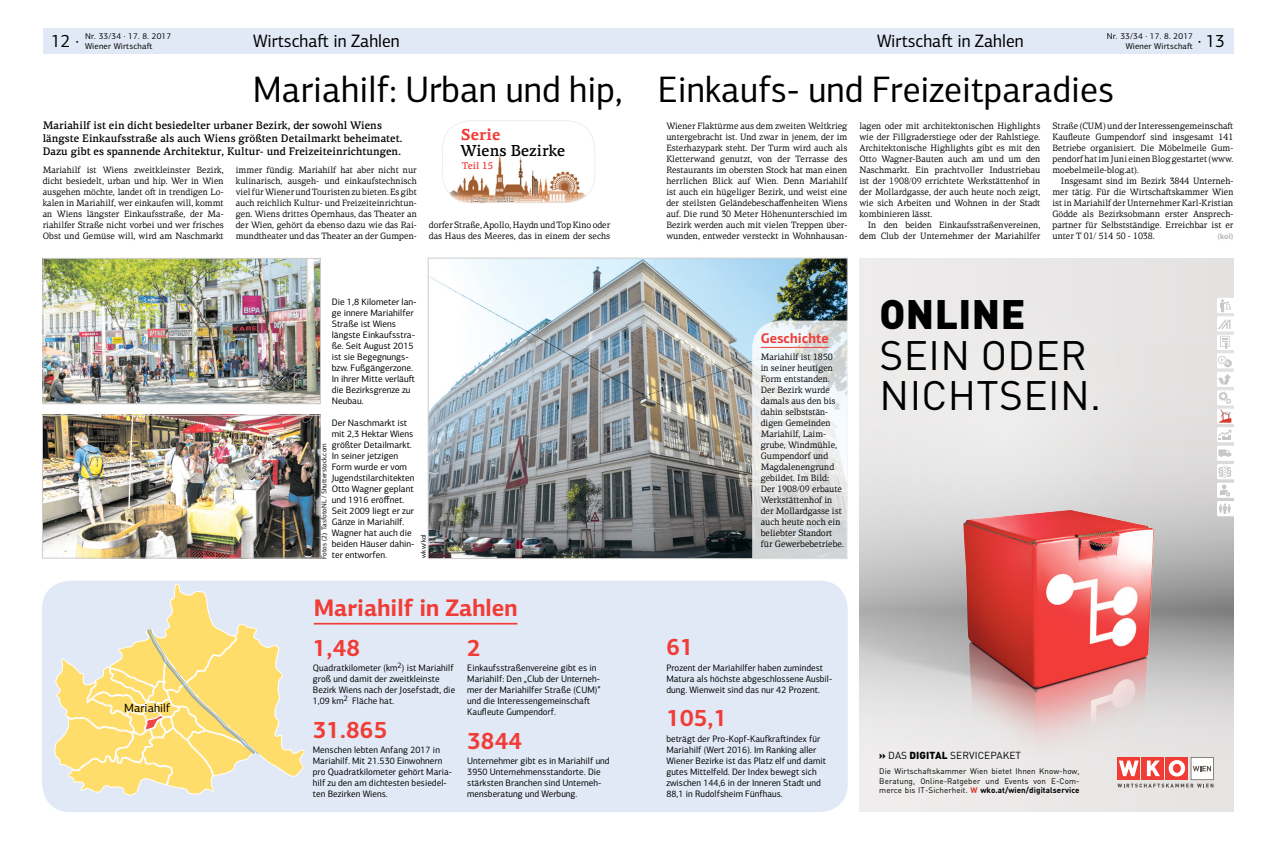
<style>
.page{position:relative;width:1276px;height:851px;background:#fff}
.page>*{position:absolute;margin:0;border:0;box-sizing:border-box;transform-origin:0 0}
.t1{font:40.6px/40.6px "DIN Pro";letter-spacing:.01em;color:#000}
.t2{font:900 40.6px "DIN Pro";letter-spacing:.01em;color:#000}
.t3{font:37px "PF Centro Sans Pro";color:#000;scale:.96 1}
.t4{font:700 24px "PF Centro Sans Pro";color:#f13c36;scale:.96 1}
.t5{font:18px "PF Centro Sans Pro";color:#000;scale:.96 1}
.t6{font:500 16px "PF Centro Serif Pro";color:#000;scale:.96 1}
.t7{font:700 16px "PF Centro Serif Pro";color:#f13c36;scale:.96 1}
.t8{font:700 14px "PF Centro Sans Pro";color:#f13c36;scale:.96 1}
.t9{font:12px "PF Centro Sans Pro";color:#000}
.t10{font:500 11px/13px "PF Centro Serif Pro";color:#000;scale:.96 1}
.t11{font:10.1px "DIN Pro";letter-spacing:.01em;color:#000}
.t12{font:500 10px "PF Centro Serif Pro";color:#f13c36;scale:.96 1}
.t13{font:9.4px/11px "PF Centro Sans Pro";letter-spacing:.005em;color:#000;scale:.96 1}
.t14{font:9.4px/11px "PF Centro Sans Pro";letter-spacing:.005em;color:#000}
.t15{font:9.2px/11px "PF Centro Serif Pro";color:#000;text-align:justify;scale:.96 1}
.t16{font:8.5px/9.5px "PF Centro Sans Pro";letter-spacing:.02em;color:#000}
.t17{font:8px/9.2px "DIN Pro";letter-spacing:.01em;color:#000;text-align:justify}
.t18{font:700 8px "PF Centro Sans Pro";color:#b7b6b4}
.t19{font:7px "PF Centro Sans Pro";color:#000}
.t20{font:7px "PF Centro Sans Pro";color:#fff}
.s1{font-weight:900}
.s2{font-weight:700;color:#d8382e}
.s3{font-weight:700}
</style>
<div class="page">
<img style="left:430px;top:260px;width:415px;height:296px">
<div style="left:43px;top:28px;width:1190px;height:26px;background:#e1e9f6"></div>
<svg style="left:859px;top:258px;width:374px;height:553px;fill:#e5e3e2"></svg>
<div style="left:859px;top:268px;width:303px;height:223px;background:#eae8e8"></div>
<svg style="left:1217px;top:298px;width:16px;height:218px"></svg>
<img style="left:859px;top:491px;width:347px;height:279px">
<svg style="left:1117px;top:757px;width:96px;height:30px"></svg>
<svg style="left:442px;top:120px;width:153px;height:83px"></svg>
<div style="left:455px;top:139px;width:116px;height:23px;background:#fff"></div>
<div style="left:456px;top:122px;width:50px;height:24px;background:#fff"></div>
<div style="left:456px;top:156px;width:42px;height:19px;background:#fff"></div>
<img style="left:45px;top:260px;width:274px;height:142px">
<div style="left:43px;top:258px;width:278px;height:146px;border:1px solid #cecdcd"></div>
<img style="left:44px;top:417px;width:274px;height:139px">
<div style="left:42px;top:415px;width:278px;height:143px;border:1px solid #cecdcd"></div>
<div style="left:42px;top:580px;width:806px;height:232px;background:#e1e9f6;border-radius:28px"></div>
<hr style="left:314px;top:622px;width:203px;height:2px;background:#f13c36">
<svg style="left:54px;top:582px;width:250px;height:213px"></svg>
<div style="left:471px;top:196px;width:42px;height:7px;background:#000;opacity:.75"></div>
<svg style="left:752px;top:320px;width:96px;height:238px"></svg>
<hr style="left:761px;top:347px;width:67px;height:1px;background:#f13c36">
<p class="t16" style="left:1106px;top:31px;width:88px">Nr. 33/34 · 17. 8. 2017</p>
<p class="t16" style="left:85px;top:32px;width:88px">Nr. 33/34 · 17. 8. 2017<br>Wiener Wirtschaft</p>
<h3 class="t5" style="left:253px;top:30px;width:154px">Wirtschaft in Zahlen</h3>
<h3 class="t5" style="left:877px;top:30px;width:154px">Wirtschaft in Zahlen</h3>
<h3 class="t5" style="left:51px;top:30px;width:31px">12 ·</h3>
<p class="t16" style="left:1125px;top:41px;width:69px">Wiener Wirtschaft</p>
<h3 class="t5" style="left:1198px;top:30px;width:30px">· 13</h3>
<h2 class="t3" style="left:253px;top:67px;width:898px">Mariahilf: Urban und hip, Einkaufs- und Freizeitparadies</h2>
<p class="t10" style="left:43px;top:119px;width:376px">Mariahilf ist ein dicht besiedelter urbaner Bezirk, der sowohl Wiens längste Einkaufsstraße als auch Wiens größten Detailmarkt beheimatet.<br>Dazu gibt es spannende Architektur, Kultur- und Freizeiteinrichtungen.</p>
<p class="t15" style="left:43px;top:164px;width:190px">Mariahilf ist Wiens zweitkleinster Bezirk, dicht besiedelt, urban und hip. Wer in Wien ausgehen möchte, landet oft in trendigen Lo&shy;kalen in Mariahilf, wer einkaufen will, kommt an Wiens längster Einkaufsstraße, der Ma&shy;riahilfer Straße nicht vorbei und wer frisches Obst und Gemüse will, wird am Naschmarkt</p>
<p class="t15" style="left:236px;top:164px;width:190px">immer fündig. Mariahilf hat aber nicht nur kulinarisch, ausgeh- und einkaufstechnisch viel für Wiener und Touristen zu bieten. Es gibt auch reichlich Kultur- und Freizeiteinrichtun&shy;gen. Wiens drittes Opernhaus, das Theater an der Wien, gehört da ebenso dazu wie das Rai&shy;mundtheater und das Theater an der Gumpen-</p>
<h3 class="t7" style="left:461px;top:124px;width:42px">Serie</h3>
<p class="t12" style="left:462px;top:159px;width:34px">Teil 15</p>
<h3 class="t6" style="left:460px;top:141px;width:111px">Wiens Bezirke</h3>
<p class="t20" style="left:471px;top:195px;width:44px">JiSign - Fotolia</p>
<p class="t15" style="left:429px;top:219px;width:190px">dorfer Straße, Apollo, Haydn und Top Kino oder das Haus des Meeres, das in einem der sechs</p>
<p class="t14" style="left:332px;top:296px;width:86px">Die 1,8 Kilometer lan&shy;ge innere Mariahilfer<br>Straße ist Wiens längste Einkaufsstra&shy;ße. Seit August 2015 ist sie Begegnungs&shy;bzw. Fußgängerzone.<br>In ihrer Mitte verläuft die Bezirksgrenze zu<br>Neubau.</p>
<p class="t14" style="left:332px;top:417px;width:84px">Der Naschmarkt ist mit 2,3 Hektar Wiens größter Detailmarkt.<br>In seiner jetzigen<br>Form wurde er vom<br>Jugendstilarchitekten<br>Otto Wagner geplant und 1916 eröffnet.<br>Seit 2009 liegt er zur<br>Gänze in Mariahilf.<br>Wagner hat auch die beiden Häuser dahin&shy;ter entworfen.</p>
<p class="t19" style="left:320px;top:559px;width:117px;rotate:-90deg">Fotos (2): TasfotoNL / Shutterstock.com</p>
<p class="t19" style="left:419px;top:557px;width:25px;rotate:-90deg">wkw/kol</p>
<h3 class="t9" style="left:124px;top:700px;width:48px">Mariahilf</h3>
<h3 class="t4" style="left:314px;top:592px;width:214px">Mariahilf in Zahlen</h3>
<h3 class="t4" style="left:313px;top:632px;width:51px">1,48</h3>
<p class="t13" style="left:313px;top:662px;width:150px">Quadratkilometer (km<sup>2</sup>) ist Mariahilf groß und damit der zweitkleinste<br>Bezirk Wiens nach der Josefstadt, die<br>1,09 km<sup>2</sup> Fläche hat.</p>
<h3 class="t4" style="left:313px;top:714px;width:79px">31.865</h3>
<p class="t13" style="left:313px;top:744px;width:147px">Menschen lebten Anfang 2017 in<br>Mariahilf. Mit 21.530 Einwohnern pro Quadratkilometer gehört Maria&shy;hilf zu den am dichtesten besiedel&shy;ten Bezirken Wiens.</p>
<h3 class="t4" style="left:467px;top:632px;width:16px">2</h3>
<p class="t13" style="left:467px;top:662px;width:140px">Einkaufsstraßenvereine gibt es in<br>Mariahilf: Den „Club der Unterneh&shy;mer der Mariahilfer Straße (CUM)” und die Interessengemeinschaft<br>Kaufleute Gumpendorf.</p>
<h3 class="t4" style="left:467px;top:725px;width:59px">3844</h3>
<p class="t13" style="left:467px;top:755px;width:150px">Unternehmer gibt es in Mariahilf und 3950 Unternehmensstandorte. Die stärksten Branchen sind Unterneh&shy;mensberatung und Werbung.</p>
<p class="t15" style="left:666px;top:120px;width:190px">Wiener Flaktürme aus dem zweiten Weltkrieg untergebracht ist. Und zwar in jenem, der im Esterhazypark steht. Der Turm wird auch als Kletterwand genutzt, von der Terrasse des Restaurants im obersten Stock hat man einen herrlichen Blick auf Wien. Denn Mariahilf ist auch ein hügeliger Bezirk, und weist eine der steilsten Geländebeschaffenheiten Wiens auf. Die rund 30 Meter Höhenunterschied im Bezirk werden auch mit vielen Treppen über&shy;wunden, entweder versteckt in Wohnhausan-</p>
<p class="t15" style="left:859px;top:120px;width:190px">lagen oder mit architektonischen Highlights wie der Fillgraderstiege oder der Rahlstiege.<br>Architektonische Highlights gibt es mit den Otto Wagner-Bauten auch am und um den Naschmarkt. Ein prachtvoller Industriebau ist der 1908/09 errichtete Werkstättenhof in der Mollardgasse, der auch heute noch zeigt, wie sich Arbeiten und Wohnen in der Stadt kombinieren lässt.</p>
<p class="t15" style="left:859px;top:219px;width:190px;text-align:right">In den beiden Einkaufsstraßenvereinen, dem Club der Unternehmer der Mariahilfer</p>
<p class="t15" style="left:1052px;top:120px;width:190px">Straße (CUM) und der Interessengemeinschaft Kaufleute Gumpendorf sind insgesamt 141<br>Betriebe organisiert. Die Möbelmeile Gum&shy;pendorf hat im Juni einen Blog gestartet (www. moebelmeile-blog.at).</p>
<p class="t15" style="left:1052px;top:175px;width:190px;text-indent:9px">Insgesamt sind im Bezirk 3844 Unterneh&shy;mer tätig. Für die Wirtschaftskammer Wien ist in Mariahilf der Unternehmer Karl-Kristian Gödde als Bezirksobmann erster Ansprech&shy;partner für Selbstständige. Erreichbar ist er unter T 01/ 514 50 - 1038.</p>
<p class="t18" style="left:1217px;top:231px;width:18px">(kol)</p>
<h3 class="t8" style="left:761px;top:329px;width:72px">Geschichte</h3>
<p class="t15" style="left:761px;top:351px;width:88px;text-align:left">Mariahilf ist 1850<br>in seiner heutigen<br>Form entstanden.<br>Der Bezirk wurde damals aus den bis dahin selbststän&shy;digen Gemeinden<br>Mariahilf, Laim&shy;grube, Windmühle,<br>Gumpendorf und<br>Magdalenengrund gebildet. Im Bild:<br>Der 1908/09 erbaute<br>Werkstättenhof in der Mollardgasse ist auch heute noch ein beliebter Standort für Gewerbebetriebe.</p>
<h1 class="t2" style="left:879px;top:286px;width:147px">ONLINE</h1>
<h1 class="t1" style="left:879px;top:333px;width:223px">SEIN ODER<br>NICHTSEIN.</h1>
<h3 class="t4" style="left:666px;top:632px;width:30px">61</h3>
<p class="t13" style="left:666px;top:662px;width:174px">Prozent der Mariahilfer haben zumindest<br>Matura als höchste abgeschlossene Ausbil&shy;dung. Wienweit sind das nur 42 Prozent.</p>
<h3 class="t4" style="left:666px;top:702px;width:65px">105,1</h3>
<p class="t13" style="left:666px;top:732px;width:168px">beträgt der Pro-Kopf-Kaufkraftindex für Mariahilf (Wert 2016). Im Ranking aller Wiener Bezirke ist das Platz elf und damit gutes Mittelfeld. Der Index bewegt sich zwischen 144,6 in der Inneren Stadt und 88,1 in Rudolfsheim Fünfhaus.</p>
<p class="t11" style="left:879px;top:748px;width:143px"><span class="s1">»</span> DAS <span class="s1">DIGITAL</span> SERVICEPAKET</p>
<p class="t17" style="left:879px;top:766px;width:202px">Die Wirtschaftskammer Wien bietet Ihnen Know-how, Beratung, Online-Ratgeber und Events von E-Com&shy;merce bis IT-Sicherheit. <span class="s2">W</span> <span class="s3">wko.at/wien/digitalservice</span></p>
</div>
